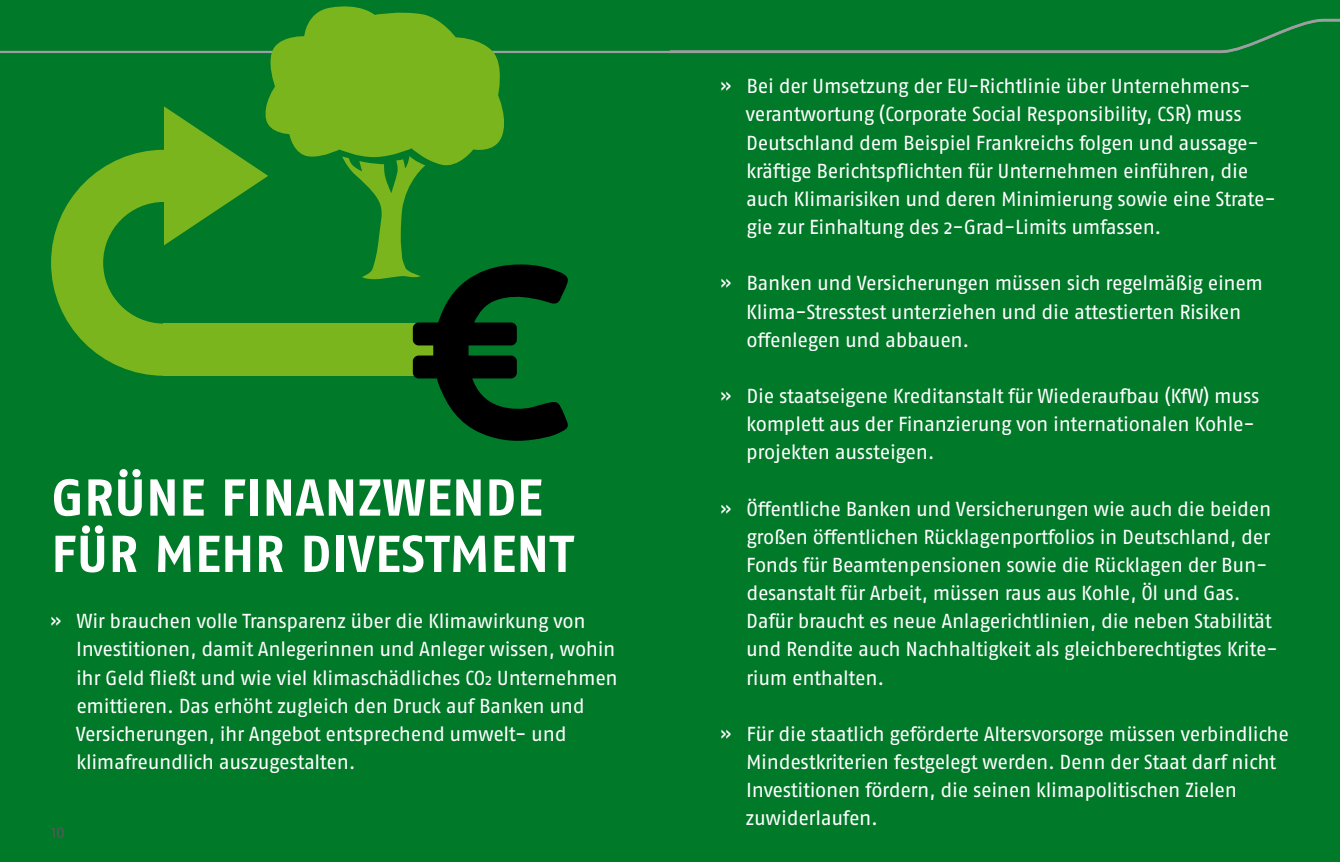
<style>
.page{position:relative;width:1340px;height:862px;background:#fff}
.page>*{position:absolute;margin:0;border:0;box-sizing:border-box;transform-origin:0 0}
.t1{font:700 51.75px/56.2px "Fago OT";letter-spacing:.01em;color:#fff}
.t2{font:20.25px/28.1px "Fago OT";letter-spacing:-.02em;color:#fff}
.t3{font:15.75px "Fago OT";color:#58585a}
.s1{font-size:15.75px}
</style>
<div class="page">
<div style="left:0;top:0;width:1339px;height:861px;background:#007928"></div>
<hr style="left:0;top:51px;width:670px;height:2px;background:#9c9e9f">
<svg style="left:51px;top:106px;width:211px;height:269px"></svg>
<svg style="left:262px;top:6px;width:247px;height:273px"></svg>
<div style="left:163px;top:323px;width:272px;height:52px;background:#7ab51d"></div>
<svg style="left:413px;top:263px;width:155px;height:178px"></svg>
<svg style="left:667px;top:18px;width:672px;height:36px"></svg>
<h1 class="t1" style="left:51px;top:469px;width:523px">GRÜNE FINANZWENDE<br>FÜR MEHR DIVESTMENT</h1>
<p class="t2" style="left:76px;top:606px;width:543px;text-indent:-26px">» Wir brauchen volle Transparenz über die Klimawirkung von Investitionen, damit Anlegerinnen und Anleger wissen, wohin ihr Geld fließt und wie viel klimaschädliches CO<span class="s1">2</span> Unternehmen emittieren. Das erhöht zugleich den Druck auf Banken und Versicherungen, ihr Angebot entsprechend umwelt- und klimafreundlich auszugestalten.</p>
<p class="t3" style="left:51px;top:823px;width:16px">10</p>
<p class="t2" style="left:745px;top:72px;width:532px;text-indent:-26px">» Bei der Umsetzung der EU-Richtlinie über Unternehmens&shy;verantwortung (Corporate Social Responsibility, CSR) muss Deutschland dem Beispiel Frankreichs folgen und aussage&shy;kräftige Berichtspflichten für Unternehmen einführen, die auch Klimarisiken und deren Minimierung sowie eine Strate&shy;gie zur Einhaltung des 2-Grad-Limits umfassen.</p>
<p class="t2" style="left:746px;top:269px;width:518px;text-indent:-26px">» Banken und Versicherungen müssen sich regelmäßig einem<br>Klima-Stresstest unterziehen und die attestierten Risiken offenlegen und abbauen.</p>
<p class="t2" style="left:746px;top:381px;width:515px;text-indent:-26px">» Die staatseigene Kreditanstalt für Wiederaufbau (KfW) muss komplett aus der Finanzierung von internationalen Kohle&shy;projekten aussteigen.</p>
<p class="t2" style="left:746px;top:494px;width:533px;text-indent:-26px">» Öffentliche Banken und Versicherungen wie auch die beiden großen öffentlichen Rücklagenportfolios in Deutschland, der Fonds für Beamtenpensionen sowie die Rücklagen der Bun&shy;desanstalt für Arbeit, müssen raus aus Kohle, Öl und Gas.<br>Dafür braucht es neue Anlagerichtlinien, die neben Stabilität und Rendite auch Nachhaltigkeit als gleichberechtigtes Krite&shy;rium enthalten.</p>
<p class="t2" style="left:745px;top:719px;width:545px;text-indent:-25px">» Für die staatlich geförderte Altersvorsorge müssen verbindliche Mindestkriterien festgelegt werden. Denn der Staat darf nicht Investitionen fördern, die seinen klimapolitischen Zielen zuwiderlaufen.</p>
</div>
